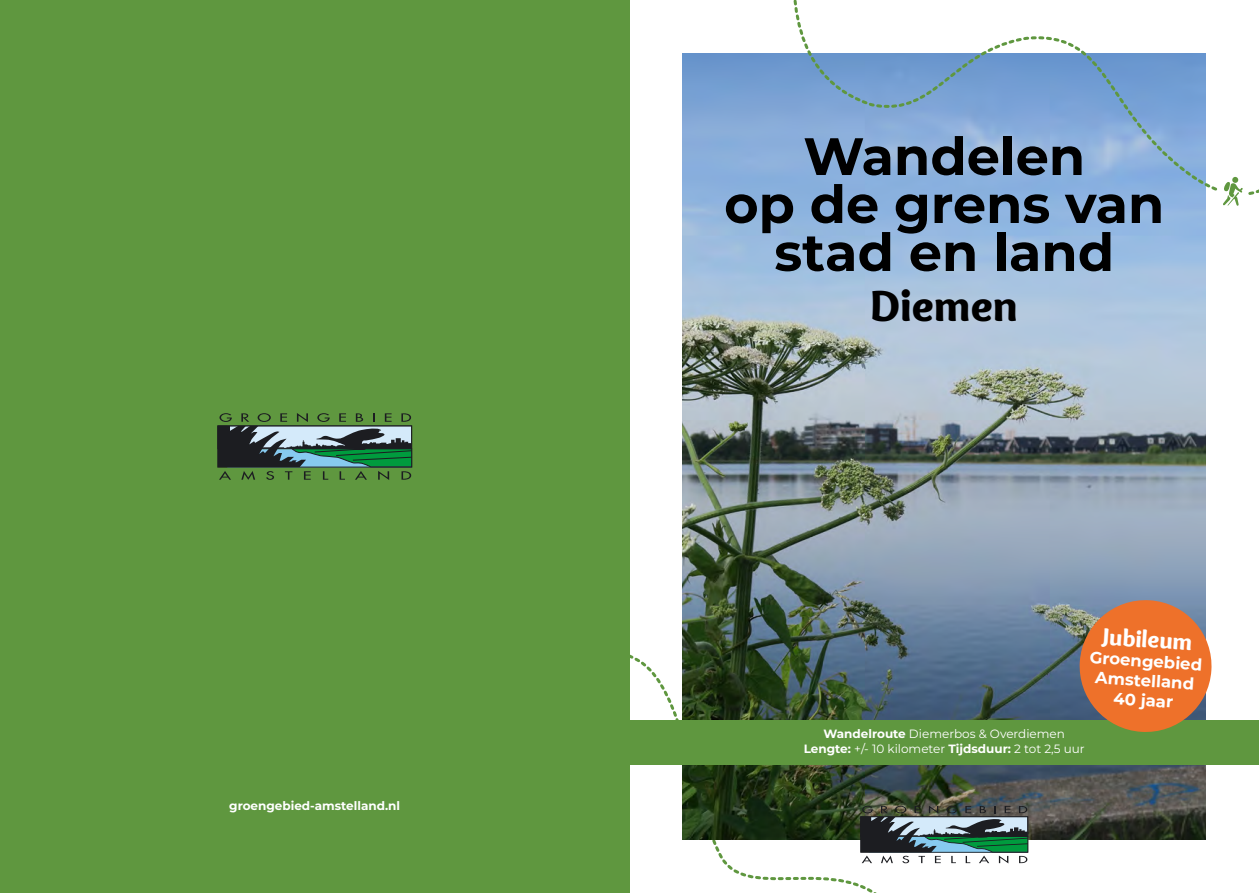
<style>
.page{position:relative;width:1259px;height:893px;background:#fff}
.page>*{position:absolute;margin:0;border:0;box-sizing:border-box;transform-origin:0 0}
.t1{font:700 52.5px/48px "Montserrat";color:#000;text-align:center}
.t2{font:900 45px "Overlock";color:#000}
.t3{font:900 24px "Overlock";color:#fff}
.t4{font:700 16.5px/19.5px "Montserrat";color:#fff;text-align:center}
.t5{font:12px/15px "Montserrat";color:#fff;text-align:center}
.t6{font:700 12px "Montserrat";color:#fff}
.s1{font-weight:700}
</style>
<div class="page">
<img style="left:682px;top:53px;width:523px;height:787px">
<img style="left:629px;top:619px;width:399px;height:274px">
<div style="left:0;top:0;width:629px;height:893px;background:#5f973f"></div>
<svg style="left:217px;top:413px;width:195px;height:67px"></svg>
<div style="left:612px;top:720px;width:647px;height:44px;background:#5f973f"></div>
<svg style="left:781px;top:0;width:478px;height:230px"></svg>
<svg style="left:1077px;top:598px;width:135px;height:134px;background:#d07942"></svg>
<p class="t6" style="left:229px;top:798px;width:172px">groengebied-amstelland.nl</p>
<h1 class="t1" style="left:724px;top:131px;width:441px">Wandelen<br>op de grens van stad en land</h1>
<h2 class="t2" style="left:870px;top:277px;width:149px">Diemen</h2>
<h3 class="t3" style="left:1103px;top:621px;width:92px;rotate:4deg">Jubileum</h3>
<h3 class="t4" style="left:1090px;top:647px;width:114px;rotate:4deg">Groengebied<br>Amstelland<br>40 jaar</h3>
<p class="t5" style="left:804px;top:726px;width:282px"><span class="s1">Wandelroute</span> Diemerbos &amp; Overdiemen<br><span class="s1">Lengte:</span> +/- 10 kilometer <span class="s1">Tijdsduur:</span> 2 tot 2,5 uur</p>
</div>
